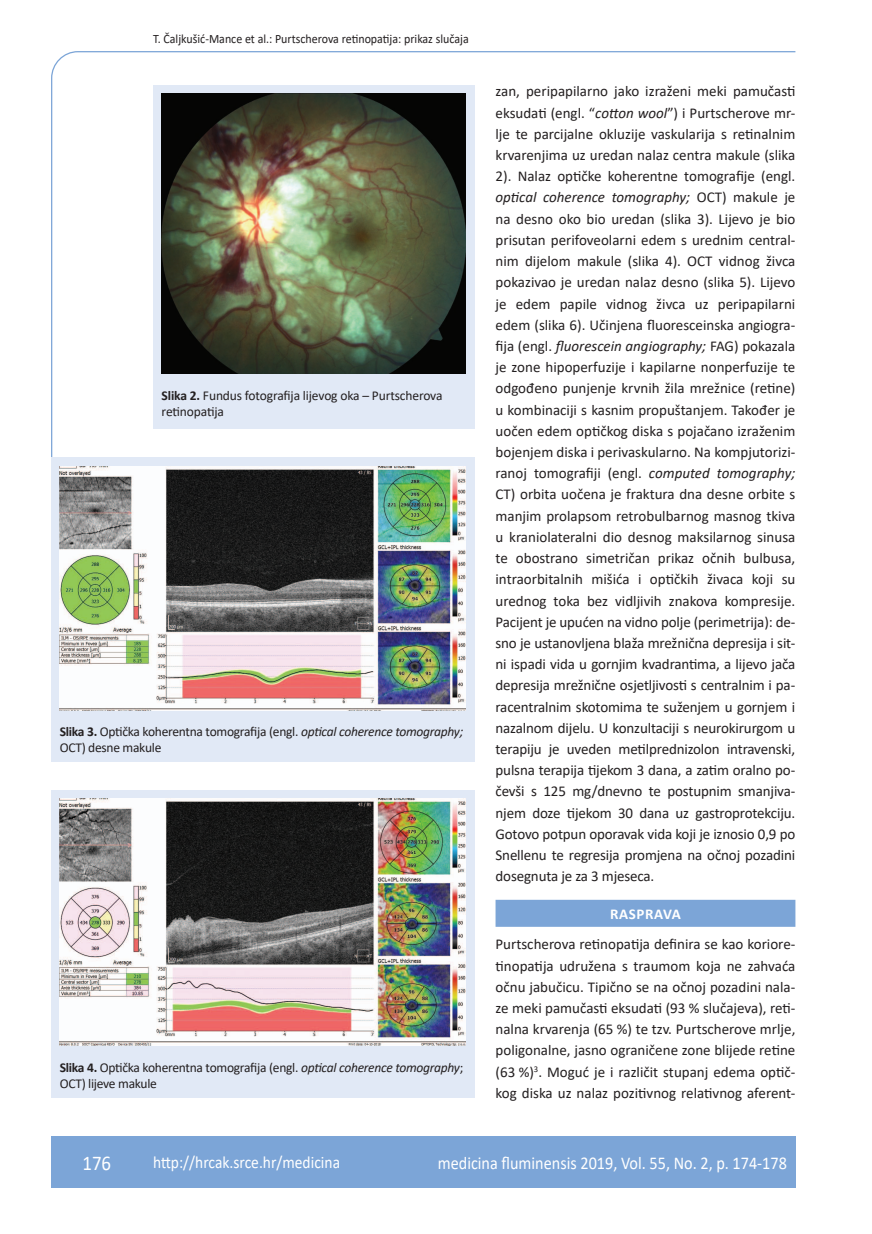
<style>
.page{position:relative;width:872px;height:1234px;background:#fff}
.page>*{position:absolute;margin:0;border:0;box-sizing:border-box;transform-origin:0 0}
.t1{font:21px "Calibri";color:#fff;scale:.9 1}
.t2{font:18px "Calibri";color:#fff;scale:.9 1}
.t3{font:17.25px "Calibri";color:#fff;scale:.9 1}
.osnovni_tekst{font:15px/21.1px "Calibri";letter-spacing:-.01em;color:#231f20;text-align:justify}
.naslov_ruler{font:700 15px "Calibri";letter-spacing:.04em;color:#fff}
.potpis_slika{font:13.5px/16.5px "Calibri";letter-spacing:-.02em;color:#231f20}
.glava{font:12.75px "Calibri";color:#231f20;scale:.94 1}
.s1{font-weight:700}
.s2{font-style:italic}
</style>
<div class="page">
<svg style="left:51px;top:51px;width:745px;height:407px"></svg>
<div style="left:51px;top:1135px;width:744px;height:51px;background:#7ca5d7"></div>
<div style="left:495px;top:899px;width:300px;height:27px;background:#7ca5d7"></div>
<div style="left:153px;top:85px;width:321px;height:344px;background:#e1e9f6"></div>
<img style="left:162px;top:94px;width:304px;height:279px">
<div style="left:51px;top:457px;width:423px;height:304px;background:#e1e9f6"></div>
<img style="left:60px;top:466px;width:406px;height:244px">
<div style="left:51px;top:790px;width:423px;height:307px;background:#e1e9f6"></div>
<img style="left:60px;top:798px;width:406px;height:246px">
<p class="glava" style="left:153px;top:29px;width:337px">T. Čaljkušić-Mance et al.: Purtscherova retinopatija: prikaz slučaja</p>
<p class="potpis_slika" style="left:162px;top:386px;width:282px"><span class="s1">Slika 2.</span> Fundus fotografija lijevog oka – Purtscherova retinopatija</p>
<p class="potpis_slika" style="left:60px;top:722px;width:405px"><span class="s1">Slika 3.</span> Optička koherentna tomografija (engl. <span class="s2">optical coherence tomography;<br></span>OCT) desne makule</p>
<p class="potpis_slika" style="left:60px;top:1058px;width:405px"><span class="s1">Slika 4.</span> Optička koherentna tomografija (engl. <span class="s2">optical coherence tomography</span>;<br>OCT) lijeve makule</p>
<p class="osnovni_tekst" style="left:495px;top:80px;width:301px">zan, peripapilarno jako izraženi meki pamučasti eksudati (engl. “<span class="s2">cotton wool</span>”) i Purtscherove mr&shy;lje te parcijalne okluzije vaskularija s retinalnim krvarenjima uz uredan nalaz centra makule (slika 2). Nalaz optičke koherentne tomografije (engl. <span class="s2">optical coherence tomography;</span> OCT) makule je na desno oko bio uredan (slika 3). Lijevo je bio prisutan perifoveolarni edem s urednim central&shy;nim dijelom makule (slika 4). OCT vidnog živca pokazivao je uredan nalaz desno (slika 5). Lijevo je edem papile vidnog živca uz peripapilarni edem (slika 6). Učinjena fluoresceinska angiogra&shy;fija (engl. <span class="s2">fluorescein angiography;</span> FAG) pokazala je zone hipoperfuzije i kapilarne nonperfuzije te odgođeno punjenje krvnih žila mrežnice (retine) u kombinaciji s kasnim propuštanjem. Također je uočen edem optičkog diska s pojačano izraženim bojenjem diska i perivaskularno. Na kompjutorizi&shy;ranoj tomografiji (engl. <span class="s2">computed tomography; </span>CT) orbita uočena je fraktura dna desne orbite s manjim prolapsom retrobulbarnog masnog tkiva u kraniolateralni dio desnog maksilarnog sinusa te obostrano simetričan prikaz očnih bulbusa, intraorbitalnih mišića i optičkih živaca koji su urednog toka bez vidljivih znakova kompresije.<br>Pacijent je upućen na vidno polje (perimetrija): de&shy;sno je ustanovljena blaža mrežnična depresija i sit&shy;ni ispadi vida u gornjim kvadrantima, a lijevo jača depresija mrežnične osjetljivosti s centralnim i pa&shy;racentralnim skotomima te suženjem u gornjem i nazalnom dijelu. U konzultaciji s neurokirurgom u terapiju je uveden metilprednizolon intravenski, pulsna terapija tijekom 3 dana, a zatim oralno po&shy;čevši s 125 mg/dnevno te postupnim smanjiva&shy;njem doze tijekom 30 dana uz gastroprotekciju.<br>Gotovo potpun oporavak vida koji je iznosio 0,9 po Snellenu te regresija promjena na očnoj pozadini dosegnuta je za 3 mjeseca.</p>
<p class="naslov_ruler" style="left:610px;top:902px;width:72px">RASPRAVA</p>
<p class="osnovni_tekst" style="left:495px;top:933px;width:301px">Purtscherova retinopatija definira se kao koriore&shy;tinopatija udružena s traumom koja ne zahvaća očnu jabučicu. Tipično se na očnoj pozadini nala&shy;ze meki pamučasti eksudati (93 % slučajeva), reti&shy;nalna krvarenja (65 %) te tzv. Purtscherove mrlje, poligonalne, jasno ograničene zone blijede retine (63 %)<sup>3</sup>. Moguć je i različit stupanj edema optič&shy;kog diska uz nalaz pozitivnog relativnog aferent-</p>
<p class="t1" style="left:82px;top:1147px;width:33px">176</p>
<p class="t3" style="left:153px;top:1149px;width:209px">http://hrcak.srce.hr/medicina</p>
<p class="t2" style="left:438px;top:1149px;width:389px">medicina fluminensis 2019, Vol. 55, No. 2, p. 174-178</p>
</div>
